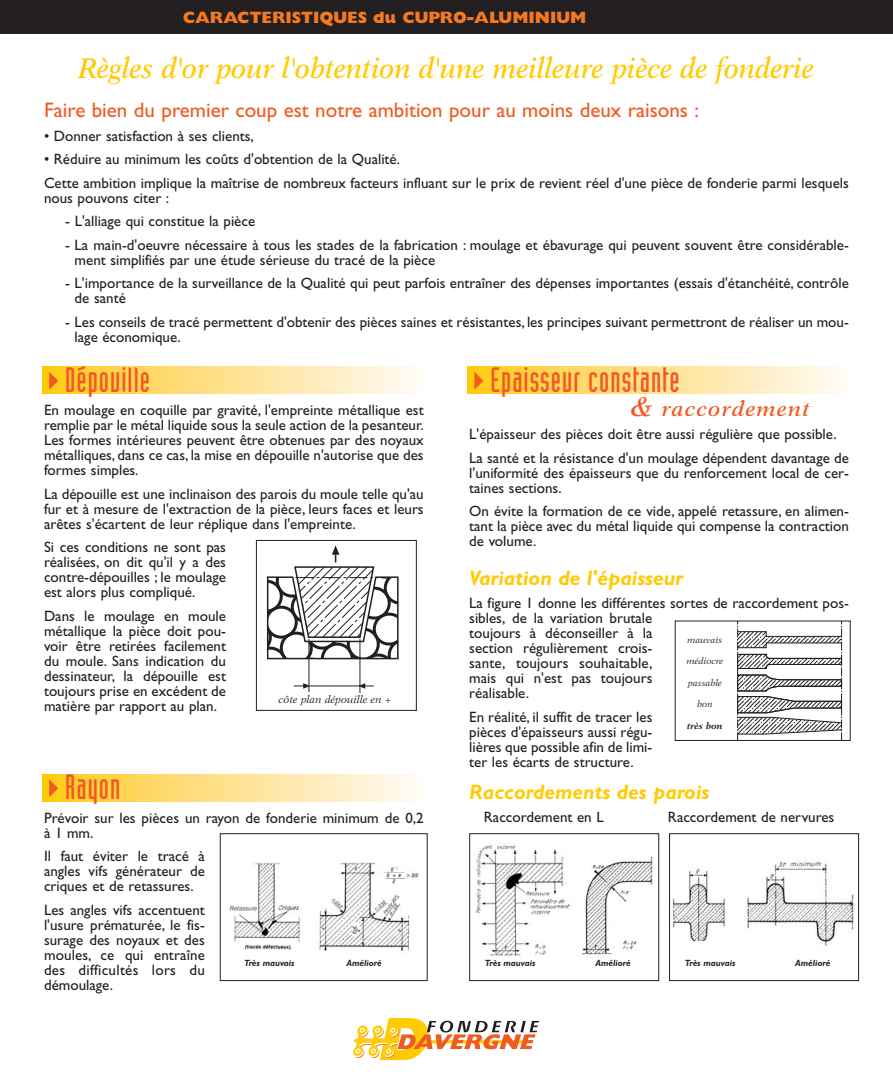
<style>
.page{position:relative;width:893px;height:1080px;background:#fff}
.page>*{position:absolute;margin:0;border:0;box-sizing:border-box;transform-origin:0 0}
.t1{font:34.5px "Industria Solid";letter-spacing:.03em;color:#f15a22}
.t2{font:italic 600 28.5px "New Aster";color:#ffcb04;scale:.9 1}
.t3{font:21px "Gill Sans";color:#f15a22}
.t4{font:italic 700 21px "Gill Sans";color:#ffcb04}
.t5{font:italic 600 21px "New Aster";letter-spacing:.055em;color:#f15a22}
.t6{font:800 16.5px "Gill Sans";color:#f47920}
.t7{font:15px/15px "Gill Sans";color:#231f20}
.t8{font:italic 10.5px "New Aster";color:#231f20}
.t9{font:italic 700 9px "Gill Sans";color:#231f20}
.t10{font:italic 9px "New Aster";color:#231f20}
.t11{font:italic 700 9px "New Aster";color:#231f20}
.s1{font-size:27px}
</style>
<div class="page">
<div style="left:0;top:0;width:893px;height:34px;background:#231f20"></div>
<div style="left:43px;top:367px;width:380px;height:27px;background:linear-gradient(to right,#ffca1f,#fffafc)"></div>
<svg style="left:266px;top:545px;width:133px;height:115px"></svg>
<hr style="left:308px;top:639px;width:1px;height:53px;background:#231f20">
<hr style="left:359px;top:639px;width:1px;height:54px;background:#231f20">
<hr style="left:309px;top:686px;width:51px;height:1px;background:#231f20">
<svg style="left:294px;top:683px;width:16px;height:6px"></svg>
<svg style="left:358px;top:683px;width:16px;height:6px"></svg>
<div style="left:256px;top:540px;width:161px;height:171px;border:1px solid #231f20"></div>
<svg style="left:49px;top:372px;width:9px;height:18px"></svg>
<div style="left:43px;top:774px;width:380px;height:27px;background:linear-gradient(to right,#ffca1f,#fffafc)"></div>
<svg style="left:49px;top:779px;width:9px;height:18px"></svg>
<div style="left:468px;top:367px;width:381px;height:27px;background:linear-gradient(to right,#ffca1f,#fffbfd)"></div>
<svg style="left:474px;top:372px;width:9px;height:18px"></svg>
<svg style="left:737px;top:623px;width:105px;height:116px"></svg>
<div style="left:675px;top:621px;width:175px;height:120px;border:1px solid #231f20"></div>
<img style="left:473px;top:844px;width:181px;height:112px">
<div style="left:469px;top:833px;width:190px;height:148px;border:1px solid #231f20"></div>
<img style="left:229px;top:862px;width:190px;height:89px">
<div style="left:220px;top:833px;width:208px;height:148px;border:1px solid #231f20"></div>
<img style="left:672px;top:861px;width:182px;height:85px">
<div style="left:669px;top:833px;width:190px;height:148px;border:1px solid #231f20"></div>
<div style="left:678px;top:942px;width:52px;height:9px;background:#fff"></div>
<svg style="left:353px;top:1018px;width:186px;height:42px"></svg>
<p class="t6" style="left:183px;top:12px;width:405px">CARACTERISTIQUES du CUPRO-ALUMINIUM</p>
<h2 class="t2" style="left:79px;top:56px;width:819px">Règles d'or pour l'obtention d'une meilleure pièce de fonderie</h2>
<h3 class="t3" style="left:44px;top:103px;width:656px">Faire bien du premier coup est notre ambition pour au moins deux raisons :</h3>
<p class="t7" style="left:44px;top:130px;width:211px">• Donner satisfaction à ses clients,</p>
<p class="t7" style="left:44px;top:149px;width:806px;line-height:23.5px">• Réduire au minimum les coûts d'obtention de la Qualité.<br>Cette ambition implique la maîtrise de nombreux facteurs influant sur le prix de revient réel d'une pièce de fonderie parmi lesquels</p>
<p class="t7" style="left:44px;top:192px;width:127px">nous pouvons citer :</p>
<p class="t7" style="left:65px;top:215px;width:191px">- L'alliage qui constitue la pièce</p>
<p class="t7" style="left:75px;top:239px;width:776px;text-indent:-9px">- La main-d'oeuvre nécessaire à tous les stades de la fabrication : moulage et ébavurage qui peuvent souvent être considérable&shy;ment simplifiés par une étude sérieuse du tracé de la pièce</p>
<p class="t7" style="left:75px;top:277px;width:776px;text-indent:-9px">- L'importance de la surveillance de la Qualité qui peut parfois entraîner des dépenses importantes (essais d'étanchéité, contrôle de santé</p>
<p class="t7" style="left:75px;top:316px;width:776px;text-indent:-9px">- Les conseils de tracé permettent d'obtenir des pièces saines et résistantes, les principes suivant permettront de réaliser un mou&shy;lage économique.</p>
<h1 class="t1" style="left:65px;top:367px;width:86px">Dépouille</h1>
<p class="t7" style="left:44px;top:404px;width:381px;text-align:justify">En moulage en coquille par gravité, l'empreinte métallique est remplie par le métal liquide sous la seule action de la pesanteur.<br>Les formes intérieures peuvent être obtenues par des noyaux métalliques, dans ce cas, la mise en dépouille n'autorise que des formes simples.</p>
<p class="t7" style="left:44px;top:488px;width:381px;text-align:justify">La dépouille est une inclinaison des parois du moule telle qu'au fur et à mesure de l'extraction de la pièce, leurs faces et leurs arêtes s'écartent de leur réplique dans l'empreinte.</p>
<p class="t7" style="left:44px;top:541px;width:184px;text-align:justify">Si ces conditions ne sont pas réalisées, on dit qu'il y a des contre-dépouilles ; le moulage est alors plus compliqué.</p>
<p class="t7" style="left:44px;top:610px;width:184px;text-align:justify">Dans le moulage en moule métallique la pièce doit pou&shy;voir être retirées facilement du moule. Sans indication du dessinateur, la dépouille est toujours prise en excédent de matière par rapport au plan.</p>
<h1 class="t1" style="left:490px;top:367px;width:191px">Epaisseur constante</h1>
<h3 class="t5" style="left:631px;top:400px;width:181px"><span class="s1">&amp;</span> raccordement</h3>
<p class="t7" style="left:469px;top:424px;width:381px;line-height:23.5px">L'épaisseur des pièces doit être aussi régulière que possible.<br>La santé et la résistance d'un moulage dépendent davantage de</p>
<p class="t7" style="left:469px;top:467px;width:381px">l'uniformité des épaisseurs que du renforcement local de cer&shy;taines sections.</p>
<p class="t7" style="left:469px;top:505px;width:381px;text-align:justify">On évite la formation de ce vide, appelé retassure, en alimen&shy;tant la pièce avec du métal liquide qui compense la contraction de volume.</p>
<h3 class="t4" style="left:469px;top:570px;width:215px">Variation de l'épaisseur</h3>
<p class="t7" style="left:469px;top:597px;width:381px">La figure 1 donne les différentes sortes de raccordement pos&shy;sibles, de la variation brutale<br>toujours à déconseiller à la<br>section régulièrement crois-<br>sante, toujours souhaitable,<br>mais qui n'est pas toujours<br>réalisable.</p>
<p class="t7" style="left:469px;top:711px;width:185px;text-align:justify">En réalité, il suffit de tracer les pièces d'épaisseurs aussi régu&shy;lières que possible afin de limi&shy;ter les écarts de structure.</p>
<h3 class="t4" style="left:469px;top:785px;width:242px">Raccordements des parois</h3>
<p class="t7" style="left:484px;top:811px;width:121px">Raccordement en L</p>
<p class="t7" style="left:668px;top:811px;width:168px">Raccordement de nervures</p>
<p class="t10" style="left:688px;top:637px;width:36px">mauvais</p>
<p class="t10" style="left:687px;top:657px;width:38px">médiocre</p>
<p class="t10" style="left:688px;top:679px;width:36px">passable</p>
<p class="t10" style="left:697px;top:700px;width:17px">bon</p>
<p class="t11" style="left:687px;top:722px;width:37px">très bon</p>
<p class="t8" style="left:279px;top:695px;width:114px">côte plan dépouille en +</p>
<h1 class="t1" style="left:65px;top:775px;width:57px">Rayon</h1>
<p class="t7" style="left:44px;top:812px;width:381px">Prévoir sur les pièces un rayon de fonderie minimum de 0,2 à 1 mm.</p>
<p class="t7" style="left:44px;top:850px;width:162px;text-align:justify">Il faut éviter le tracé à angles vifs générateur de criques et de retassures.</p>
<p class="t7" style="left:44px;top:904px;width:162px;text-align:justify">Les angles vifs accentuent l'usure prématurée, le fis&shy;surage des noyaux et des moules, ce qui entraîne des difficultés lors du démoulage.</p>
<p class="t9" style="left:244px;top:960px;width:52px">Très mauvais</p>
<p class="t9" style="left:347px;top:960px;width:37px">Amélioré</p>
<p class="t9" style="left:485px;top:960px;width:52px">Très mauvais</p>
<p class="t9" style="left:595px;top:960px;width:37px">Amélioré</p>
<p class="t9" style="left:685px;top:960px;width:52px">Très mauvais</p>
<p class="t9" style="left:795px;top:960px;width:37px">Amélioré</p>
</div>
